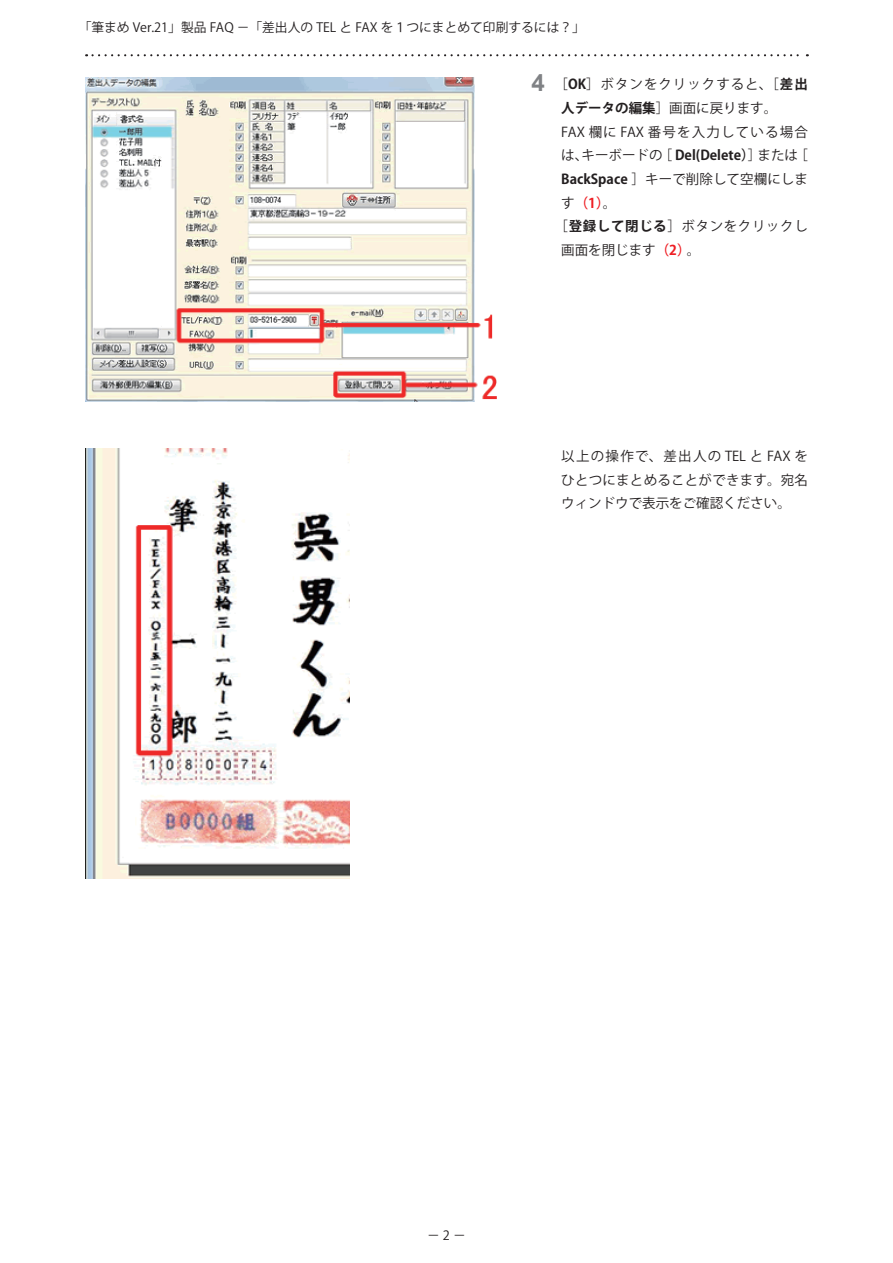
<style>
.page{position:relative;width:893px;height:1263px;background:#fff}
.page>*{position:absolute;margin:0;border:0;box-sizing:border-box;transform-origin:0 0}
.セクション_本文_p{font:13.5px/23.7px "Koz Go Pro";letter-spacing:.005em;color:#231f20;text-align:justify}
.セクション_番号付本文_p{font:13.5px/23.7px "Koz Go Pro";letter-spacing:.07em;color:#231f20;text-align:center}
.セクション_本文_p-2{font:13.5px/23.7px "Koz Go Pro";letter-spacing:.045em;color:#231f20}
.t1{font:12.75px "Koz Go Pro";color:#231f20}
.s1{font-family:"Arial";font-weight:700;font-size:24px;color:#808285}
.s2{font-weight:700}
.s3{font-weight:700;color:#ee1d23}
</style>
<div class="page">
<svg style="left:86px;top:54px;width:722px;height:2px"></svg>
<img style="left:85px;top:78px;width:411px;height:323px">
<img style="left:85px;top:449px;width:264px;height:429px">
<p class="t1" style="left:79px;top:20px;width:508px">「筆まめ Ver.21」製品 FAQ －「差出人の TEL と FAX を１つにまとめて印刷するには？」</p>
<p class="セクション_番号付本文_p" style="left:531px;top:73px;width:278px"><span class="s1">4</span> ［<span class="s2">OK</span>］ボタンをクリックすると、［<span class="s2">差出人データの編集</span>］画面に戻ります。</p>
<p class="セクション_本文_p" style="left:561px;top:120px;width:248px">FAX 欄に FAX 番号を入力している場合は、キーボードの［ <span class="s2">Del(Delete）</span>］または ［<span class="s2">BackSpace</span> ］キーで削除して空欄にします<span class="s3">（1）</span>。</p>
<p class="セクション_本文_p-2" style="left:561px;top:215px;width:248px;text-indent:-7px">［<span class="s2">登録して閉じる</span>］ボタンをクリックし画面を閉じます<span class="s3">（2）</span>。</p>
<p class="セクション_本文_p" style="left:561px;top:444px;width:248px">以上の操作で、差出人の TEL と FAX をひとつにまとめることができます。宛名ウィンドウで表示をご確認ください。</p>
<p class="t1" style="left:427px;top:1227px;width:40px">－2－</p>
</div>
